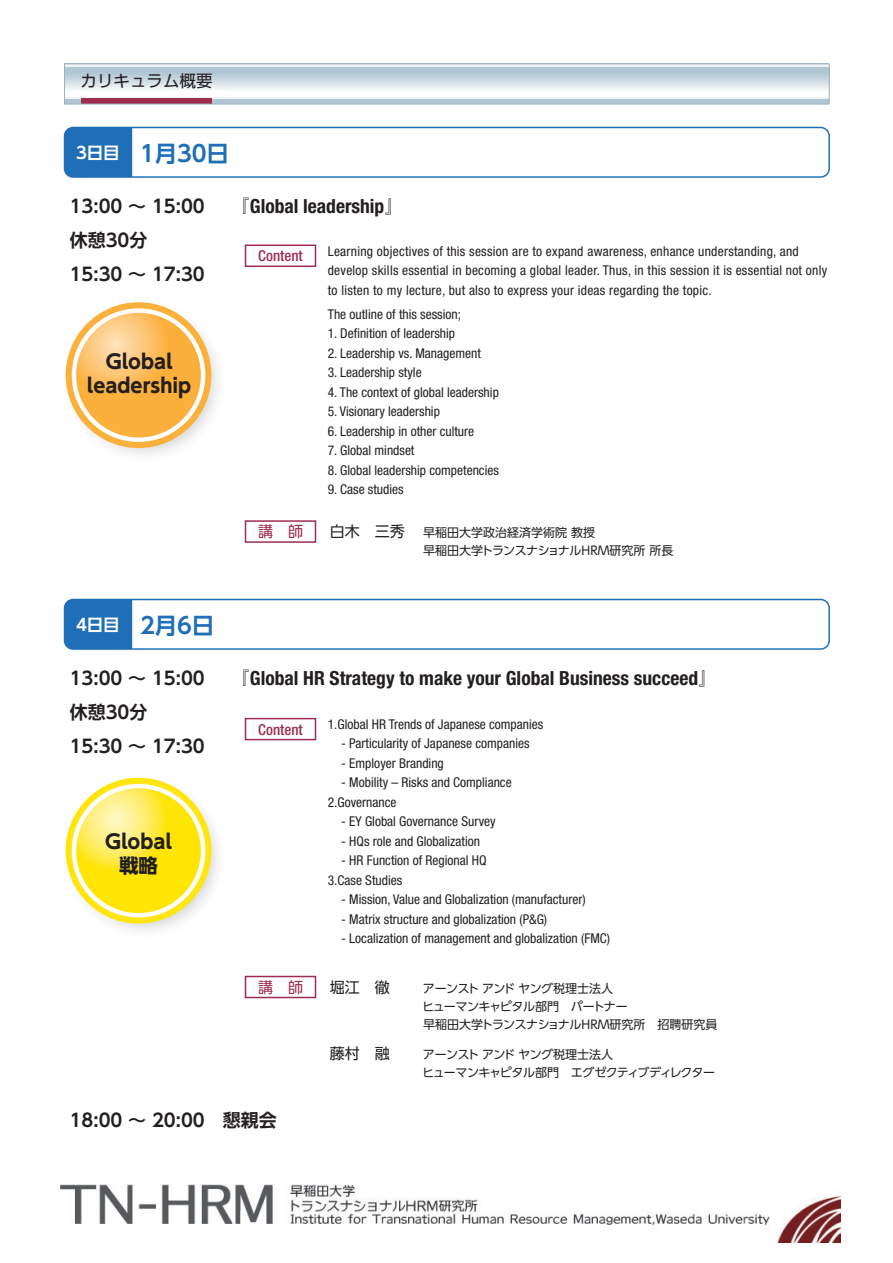
<style>
.page{position:relative;width:893px;height:1263px;background:#fff}
.page>*{position:absolute;margin:0;border:0;box-sizing:border-box;transform-origin:0 0}
.t1{font:700 22.5px "UD Shin Go Pro De";letter-spacing:-.01em;color:#1f6fb8}
.t2{font:700 condensed 19.5px "Helvetica Neue LT Std";color:#231f20}
.t3{font:700 19.5px/24px "UD Shin Go Pro";color:#231f20;text-align:center}
.t4{font:700 18px/34.5px "UD Shin Go Pro De";color:#231f20}
.t5{font:16.5px "UD Shin Go Pro";color:#231f20}
.t6{font:500 condensed 15px "Helvetica Neue LT Std";color:#9d2c4d}
.t7{font:15px "UD Shin Go Pro";color:#231f20}
.t8{font:15px "UD Shin Go Pro";color:#9d2c4d}
.t9{font:condensed 13.5px/19.5px "Helvetica Neue LT Std";color:#231f20}
.t10{font:condensed 13.5px/19.5px "Helvetica Neue LT Std";letter-spacing:.02em;color:#231f20}
.t11{font:12px/18px "UD Shin Go Pro";letter-spacing:-.025em;color:#231f20}
.t12{font:12px/18px "UD Shin Go Pro";letter-spacing:-.045em;color:#231f20}
.t13{font:12px/18px "UD Shin Go Pro";color:#231f20}
.s1{font-size:16.5px;color:#fff}
.s2{font-family:"UD Shin Go Pro De";font-stretch:normal;font-size:18px}
.s3{font-size:15px}
</style>
<div class="page">
<img style="left:65px;top:777px;width:153px;height:154px">
<svg style="left:66px;top:778px;width:145px;height:145px"></svg>
<svg style="left:76px;top:788px;width:125px;height:125px;background:#fee832"></svg>
<div style="left:64px;top:127px;width:766px;height:51px;border:2px solid #1f6fb8;border-radius:9px"></div>
<div style="left:65px;top:127px;width:67px;height:50px;background:#1f6fb8"></div>
<div style="left:65px;top:64px;width:764px;height:40px;background:#b0c6d2"></div>
<div style="left:65px;top:64px;width:764px;height:35px;background:linear-gradient(to right,#f7f9fa,#f7f9fb)"></div>
<svg style="left:66px;top:67px;width:761px;height:29px"></svg>
<div style="left:81px;top:99px;width:131px;height:5px;background:#9d2c4d"></div>
<div style="left:64px;top:64px;width:765px;height:40px;border:1px solid #9db2be"></div>
<img style="left:65px;top:352px;width:153px;height:102px">
<svg style="left:66px;top:302px;width:145px;height:146px"></svg>
<svg style="left:76px;top:313px;width:125px;height:124px;background:#fbb956"></svg>
<div style="left:64px;top:599px;width:766px;height:51px;border:2px solid #1f6fb8;border-radius:9px"></div>
<div style="left:65px;top:599px;width:67px;height:50px;background:#1f6fb8"></div>
<div style="left:245px;top:718px;width:71px;height:22px;border:2px solid #9d2c4d"></div>
<div style="left:245px;top:976px;width:71px;height:22px;border:2px solid #9d2c4d"></div>
<img style="left:60px;top:1184px;width:780px;height:58px">
<div style="left:245px;top:244px;width:71px;height:23px;border:2px solid #9d2c4d"></div>
<div style="left:245px;top:520px;width:71px;height:23px;border:2px solid #9d2c4d"></div>
<p class="t5" style="left:81px;top:68px;width:133px">カリキュラム概要</p>
<h1 class="t1" style="left:76px;top:135px;width:155px"><span class="s1">3日目</span> 1月30日</h1>
<h3 class="t4" style="left:70px;top:189px;width:137px">13:00 ～ 15:00</h3>
<h2 class="t2" style="left:231px;top:194px;width:174px"><span class="s2">『</span>Global leadership<span class="s2">』</span></h2>
<h3 class="t4" style="left:70px;top:222px;width:137px">休憩30分<br>15:30 ～ 17:30</h3>
<p class="t10" style="left:328px;top:241px;width:501px">Learning objectives of this session are to expand awareness, enhance understanding, and develop skills essential in becoming a global leader. Thus, in this session it is essential not only to listen to my lecture, but also to express your ideas regarding the topic.</p>
<p class="t6" style="left:258px;top:247px;width:46px">Content</p>
<h2 class="t3" style="left:87px;top:349px;width:106px">Global leadership</h2>
<p class="t8" style="left:258px;top:519px;width:46px">講　師</p>
<p class="t9" style="left:328px;top:304px;width:135px">The outline of this session;</p>
<p class="t9" style="left:328px;top:324px;width:129px">1. Definition of leadership</p>
<p class="t9" style="left:328px;top:343px;width:155px">2. Leadership vs. Management</p>
<p class="t9" style="left:328px;top:363px;width:95px">3. Leadership style</p>
<p class="t9" style="left:328px;top:382px;width:173px">4. The context of global leadership</p>
<p class="t9" style="left:328px;top:402px;width:114px">5. Visionary leadership</p>
<p class="t9" style="left:328px;top:421px;width:148px">6. Leadership in other culture</p>
<p class="t9" style="left:328px;top:441px;width:88px">7. Global mindset</p>
<p class="t9" style="left:328px;top:460px;width:173px">8. Global leadership competencies</p>
<p class="t9" style="left:328px;top:480px;width:77px">9. Case studies</p>
<p class="t13" style="left:423px;top:523px;width:252px;text-indent:-93px"><span class="s3">白木　三秀</span> 早稲田大学政治経済学術院 教授<br>早稲田大学トランスナショナルHRM研究所 所長</p>
<h1 class="t1" style="left:76px;top:607px;width:140px"><span class="s1">4日目</span> 2月6日</h1>
<h3 class="t4" style="left:70px;top:660px;width:137px">13:00 ～ 15:00</h3>
<h2 class="t2" style="left:231px;top:666px;width:487px"><span class="s2">『</span>Global HR Strategy to make your Global Business succeed<span class="s2">』</span></h2>
<h3 class="t4" style="left:70px;top:694px;width:137px">休憩30分<br>15:30 ～ 17:30</h3>
<p class="t9" style="left:328px;top:714px;width:217px">1.Global HR Trends of Japanese companies</p>
<p class="t9" style="left:341px;top:734px;width:190px">- Particularity of Japanese companies</p>
<p class="t9" style="left:341px;top:753px;width:104px">- Employer Branding</p>
<p class="t9" style="left:328px;top:773px;width:185px;text-indent:14px">- Mobility – Risks and Compliance<br>2.Governance</p>
<p class="t9" style="left:341px;top:812px;width:156px">- EY Global Governance Survey</p>
<p class="t9" style="left:341px;top:831px;width:140px">- HQs role and Globalization</p>
<p class="t9" style="left:328px;top:851px;width:160px;text-indent:14px">- HR Function of Regional HQ<br>3.Case Studies</p>
<p class="t9" style="left:341px;top:890px;width:246px">- Mission, Value and Globalization (manufacturer)</p>
<p class="t9" style="left:341px;top:909px;width:207px">- Matrix structure and globalization (P&amp;G)</p>
<p class="t9" style="left:341px;top:929px;width:270px">- Localization of management and globalization (FMC)</p>
<p class="t6" style="left:258px;top:720px;width:46px">Content</p>
<h2 class="t3" style="left:105px;top:829px;width:68px">Global戦略</h2>
<p class="t8" style="left:258px;top:975px;width:46px">講　師</p>
<h3 class="t4" style="left:70px;top:1102px;width:209px">18:00 ～ 20:00 懇親会</h3>
<p class="t7" style="left:330px;top:975px;width:61px">堀江　徹</p>
<p class="t11" style="left:423px;top:979px;width:296px">アーンスト アンド ヤング税理士法人<br>ヒューマンキャピタル部門　パートナー<br>早稲田大学トランスナショナルHRM研究所　招聘研究員</p>
<p class="t7" style="left:330px;top:1041px;width:61px">藤村　融</p>
<p class="t12" style="left:423px;top:1045px;width:294px">アーンスト アンド ヤング税理士法人<br>ヒューマンキャピタル部門　エグゼクティブディレクター</p>
</div>
